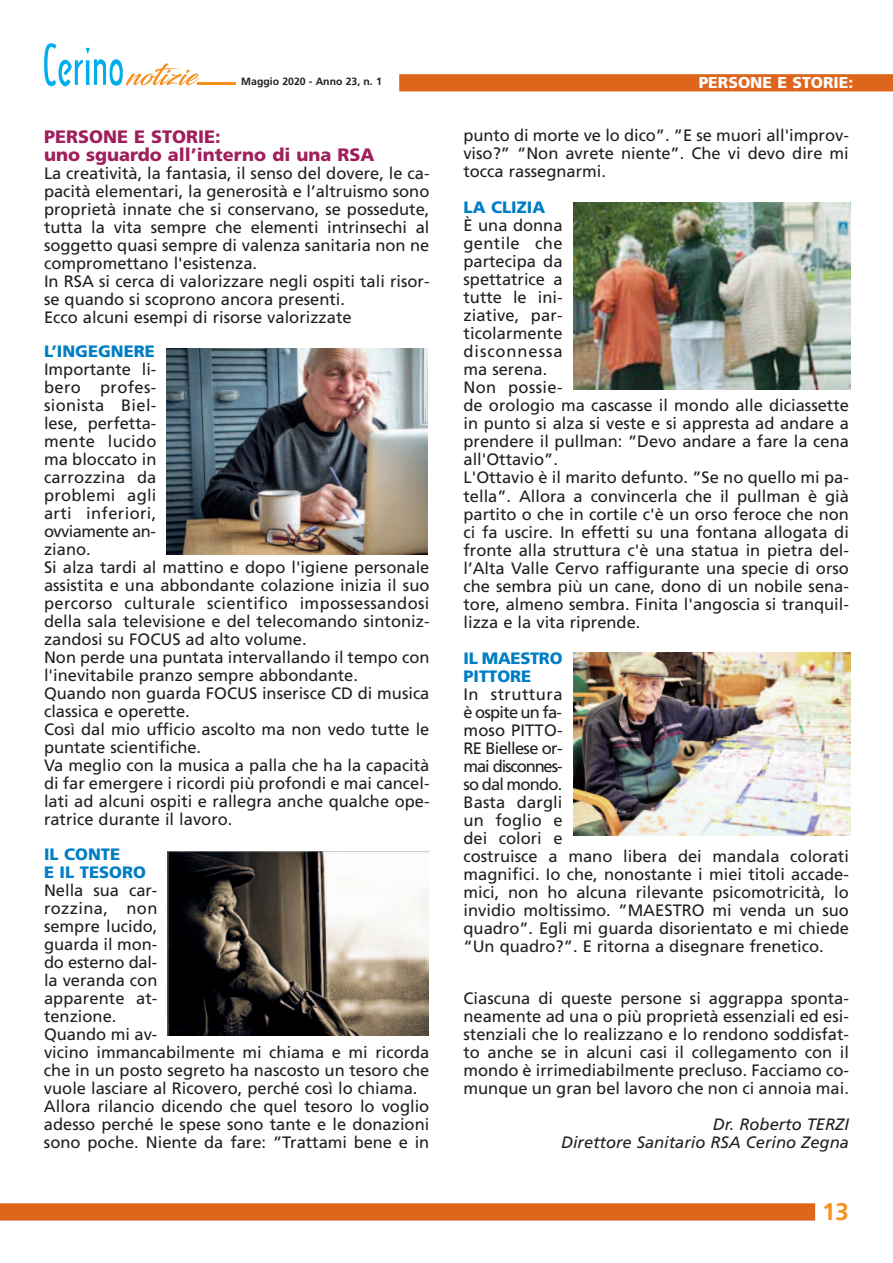
<style>
.page{position:relative;width:893px;height:1263px;background:#fff}
.page>*{position:absolute;margin:0;border:0;box-sizing:border-box;transform-origin:0 0}
.t1{font:700 24px "Frutiger";color:#f7931d}
.t2{font:900 18px/18px "Frutiger";color:#9f1f5c}
.t3{font:16.5px/18px "Frutiger";color:#231f20}
.t4{font:italic 16.5px/18px "Frutiger";color:#231f20;text-align:right}
.t5{font:900 16.5px/18px "Frutiger";color:#007ec5}
.t6{font:900 16.5px/18px "Frutiger";letter-spacing:-.02em;color:#007ec5}
.t7{font:900 15.75px "Frutiger";color:#fff}
.t8{font:700 10.5px "Frutiger";color:#231f20}
</style>
<div class="page">
<svg style="left:44px;top:43px;width:156px;height:43px"></svg>
<hr style="left:197px;top:82px;width:39px;height:3px;background:#f68e1e">
<div style="left:0;top:1203px;width:815px;height:17px;background:#dd651c"></div>
<div style="left:399px;top:74px;width:494px;height:17px;background:#dd651c"></div>
<img style="left:167px;top:349px;width:261px;height:206px">
<img style="left:168px;top:852px;width:261px;height:183px">
<img style="left:573px;top:202px;width:277px;height:187px">
<img style="left:573px;top:653px;width:277px;height:182px">
<p class="t8" style="left:241px;top:77px;width:142px">Maggio 2020 - Anno 23, n. 1</p>
<p class="t2" style="left:44px;top:129px;width:332px">PERSONE E STORIE:<br>uno sguardo all’interno di una RSA</p>
<p class="t3" style="left:44px;top:165px;width:387px">La creatività, la fantasia, il senso del dovere, le ca&shy;pacità elementari, la generosità e l’altruismo sono proprietà innate che si conservano, se possedute, tutta la vita sempre che elementi intrinsechi al soggetto quasi sempre di valenza sanitaria non ne compromettano l'esistenza.<br>In RSA si cerca di valorizzare negli ospiti tali risor&shy;se quando si scoprono ancora presenti.<br>Ecco alcuni esempi di risorse valorizzate</p>
<p class="t5" style="left:44px;top:344px;width:112px">L’INGEGNERE</p>
<p class="t3" style="left:44px;top:362px;width:387px">Importante li-<br>bero profes-<br>sionista Biel-<br>lese, perfetta-<br>mente lucido<br>ma bloccato in<br>carrozzina da<br>problemi agli<br>arti inferiori,<br>ovviamente an-<br>ziano.<br>Si alza tardi al mattino e dopo l'igiene personale assistita e una abbondante colazione inizia il suo percorso culturale scientifico impossessandosi della sala televisione e del telecomando sintoniz&shy;zandosi su FOCUS ad alto volume.<br>Non perde una puntata intervallando il tempo con l'inevitabile pranzo sempre abbondante.<br>Quando non guarda FOCUS inserisce CD di musica classica e operette.<br>Così dal mio ufficio ascolto ma non vedo tutte le puntate scientifiche.<br>Va meglio con la musica a palla che ha la capacità di far emergere i ricordi più profondi e mai cancel&shy;lati ad alcuni ospiti e rallegra anche qualche ope&shy;ratrice durante il lavoro.</p>
<p class="t5" style="left:44px;top:846px;width:103px">IL CONTE<br>E IL TESORO</p>
<p class="t3" style="left:44px;top:882px;width:387px">Nella sua car-<br>rozzina, non<br>sempre lucido,<br>guarda il mon-<br>do esterno dal-<br>la veranda con<br>apparente at-<br>tenzione.<br>Quando mi av-<br>vicino immancabilmente mi chiama e mi ricorda che in un posto segreto ha nascosto un tesoro che vuole lasciare al Ricovero, perché così lo chiama.<br>Allora rilancio dicendo che quel tesoro lo voglio adesso perché le spese sono tante e le donazioni sono poche. Niente da fare: ”Trattami bene e in</p>
<p class="t7" style="left:699px;top:76px;width:156px">PERSONE E STORIE:</p>
<p class="t3" style="left:463px;top:128px;width:387px;text-align:justify">punto di morte ve lo dico”. ”E se muori all'improv&shy;viso?” “Non avrete niente”. Che vi devo dire mi tocca rassegnarmi.</p>
<p class="t5" style="left:463px;top:200px;width:83px">LA CLIZIA</p>
<p class="t3" style="left:463px;top:218px;width:387px">È una donna<br>gentile che<br>partecipa da<br>spettatrice a<br>tutte le ini-<br>ziative, par-<br>ticolarmente<br>disconnessa<br>ma serena.<br>Non possie-<br>de orologio ma cascasse il mondo alle diciassette in punto si alza si veste e si appresta ad andare a prendere il pullman: ”Devo andare a fare la cena all'Ottavio”.<br>L'Ottavio è il marito defunto. ”Se no quello mi pa&shy;tella”. Allora a convincerla che il pullman è già partito o che in cortile c'è un orso feroce che non ci fa uscire. In effetti su una fontana allogata di fronte alla struttura c'è una statua in pietra del&shy;l’Alta Valle Cervo raffigurante una specie di orso che sembra più un cane, dono di un nobile sena&shy;tore, almeno sembra. Finita l'angoscia si tranquil&shy;lizza e la vita riprende.</p>
<p class="t6" style="left:463px;top:650px;width:101px">IL MAESTRO<br>PITTORE</p>
<p class="t3" style="left:463px;top:686px;width:387px">In struttura<br>è ospite un fa-<br>moso PITTO-<br>RE Biellese or-<br>mai disconnes-<br>so dal mondo.<br>Basta dargli<br>un foglio e<br>dei colori e<br>costruisce a mano libera dei mandala colorati magnifici. Io che, nonostante i miei titoli accade&shy;mici, non ho alcuna rilevante psicomotricità, lo invidio moltissimo. ”MAESTRO mi venda un suo quadro”. Egli mi guarda disorientato e mi chiede “Un quadro?”. E ritorna a disegnare frenetico.</p>
<p class="t3" style="left:463px;top:990px;width:387px;text-align:justify">Ciascuna di queste persone si aggrappa sponta&shy;neamente ad una o più proprietà essenziali ed esi&shy;stenziali che lo realizzano e lo rendono soddisfat&shy;to anche se in alcuni casi il collegamento con il mondo è irrimediabilmente precluso. Facciamo co&shy;munque un gran bel lavoro che non ci annoia mai.</p>
<p class="t4" style="left:561px;top:1116px;width:289px">Dr. Roberto TERZI<br>Direttore Sanitario RSA Cerino Zegna</p>
<h1 class="t1" style="left:822px;top:1202px;width:28px">13</h1>
</div>
